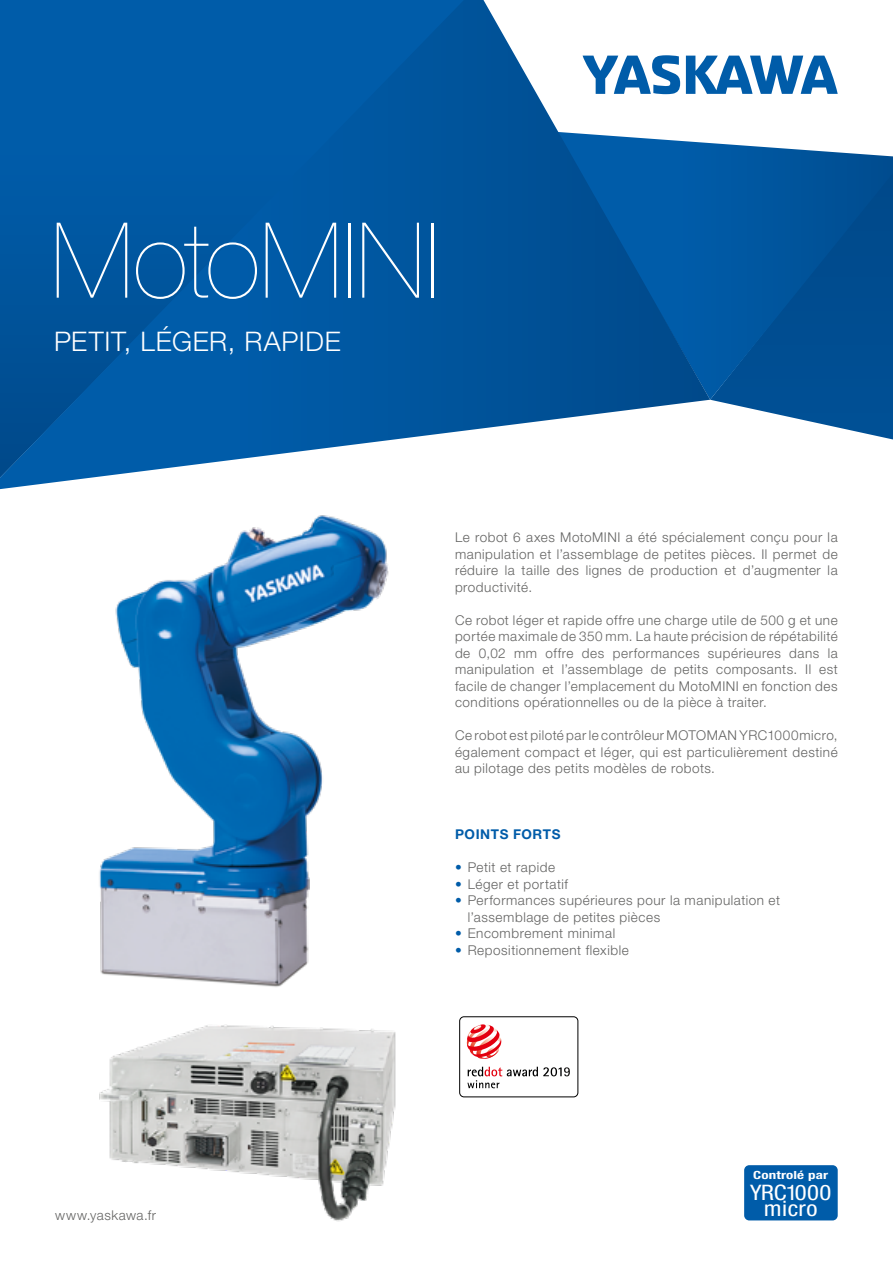
<style>
.page{position:relative;width:893px;height:1263px;background:#fff}
.page>*{position:absolute;margin:0;border:0;box-sizing:border-box;transform-origin:0 0}
.t1{font:200 105px "Helvetica Neue LT Pro";color:#fff}
.t2{font:300 27px "Helvetica Neue LT Pro";letter-spacing:.025em;color:#fff}
.t3{font:condensed 21.3px "Helvetica Neue LT Pro";letter-spacing:-.01em;color:#fff;scale:1.16 1}
.t4{font:condensed 21.3px "Helvetica Neue LT Pro";letter-spacing:.015em;color:#fff;scale:1.16 1}
.t5{font:300 13.5px/16.5px "Helvetica Neue LT Pro";letter-spacing:.04em;color:#636362;text-align:justify}
.t6{font:700 13.5px "Helvetica Neue LT Pro";letter-spacing:.045em;color:#005ca9}
.t7{font:700 condensed 11.25px "Helvetica Neue LT Pro";letter-spacing:.01em;color:#fff;scale:1.33 1}
.s1{color:#005ca9}
</style>
<div class="page">
<svg style="left:712px;top:400px;width:181px;height:39px"></svg>
<svg style="left:710px;top:156px;width:183px;height:244px;background:#005197"></svg>
<svg style="left:0;top:0;width:710px;height:489px;background:#1968aa"></svg>
<img style="left:99px;top:515px;width:290px;height:472px">
<div style="left:744px;top:1165px;width:94px;height:55px;background:#005ca9;border-radius:5px"></div>
<svg style="left:461px;top:1018px;width:116px;height:79px"></svg>
<div style="left:459px;top:1016px;width:119px;height:81px;border:1px solid #000;border-radius:4px"></div>
<img style="left:99px;top:1024px;width:297px;height:198px">
<svg style="left:483px;top:0;width:404px;height:156px"></svg>
<svg style="left:583px;top:55px;width:97px;height:39px"></svg>
<svg style="left:686px;top:56px;width:152px;height:38px"></svg>
<h1 class="t1" style="left:51px;top:200px;width:389px">MotoMINI</h1>
<h2 class="t2" style="left:54px;top:325px;width:288px">PETIT, LÉGER, RAPIDE</h2>
<p class="t5" style="left:455px;top:529px;width:384px">Le robot 6 axes MotoMINI a été spécialement conçu pour la manipulation et l’assemblage de petites pièces. Il permet de réduire la taille des lignes de production et d’augmenter la productivité.</p>
<p class="t5" style="left:455px;top:611px;width:384px">Ce robot léger et rapide offre une charge utile de 500 g et une portée maximale de 350 mm. La haute précision de répétabilité de 0,02 mm offre des performances supérieures dans la manipulation et l’assemblage de petits composants. Il est facile de changer l’emplacement du MotoMINI en fonction des conditions opérationnelles ou de la pièce à traiter.</p>
<p class="t5" style="left:455px;top:727px;width:384px">Ce robot est piloté par le contrôleur MOTOMAN YRC1000micro, également compact et léger, qui est particulièrement destiné au pilotage des petits modèles de robots.</p>
<p class="t6" style="left:455px;top:826px;width:107px">POINTS FORTS</p>
<p class="t5" style="left:455px;top:859px;width:102px"><span class="s1">•</span> Petit et rapide</p>
<p class="t5" style="left:455px;top:875px;width:115px"><span class="s1">•</span> Léger et portatif</p>
<p class="t5" style="left:468px;top:892px;width:314px;text-indent:-13px"><span class="s1">•</span> Performances supérieures pour la manipulation et l’assemblage de petites pièces</p>
<p class="t5" style="left:455px;top:925px;width:162px"><span class="s1">•</span> Encombrement minimal</p>
<p class="t5" style="left:455px;top:941px;width:175px"><span class="s1">•</span> Repositionnement flexible</p>
<p class="t5" style="left:55px;top:1207px;width:102px">www.yaskawa.fr</p>
<p class="t7" style="left:753px;top:1168px;width:58px">Controlé par</p>
<h3 class="t3" style="left:750px;top:1180px;width:72px">YRC1000</h3>
<h3 class="t4" style="left:764px;top:1196px;width:47px">micro</h3>
</div>
